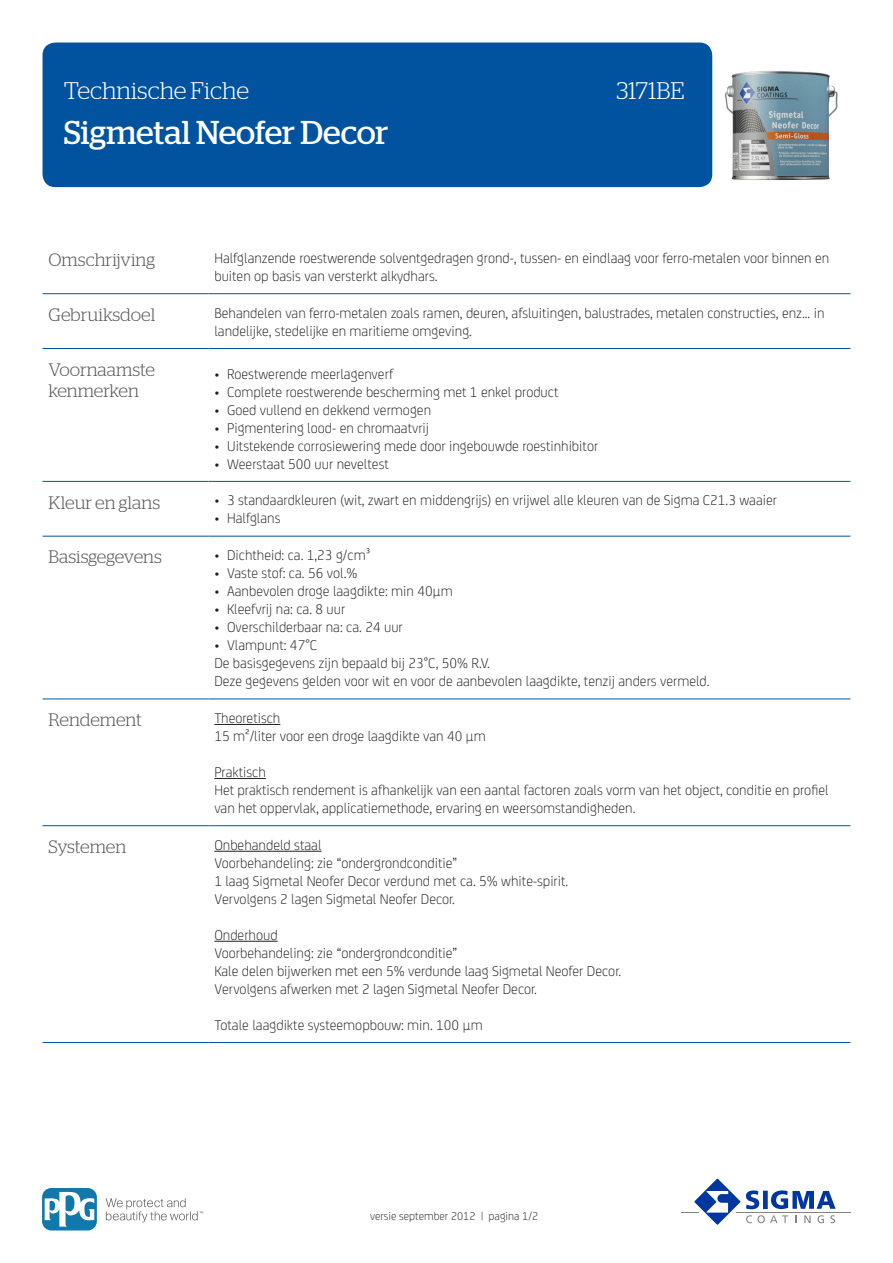
<style>
.page{position:relative;width:893px;height:1263px;background:#fff}
.page>*{position:absolute;margin:0;border:0;box-sizing:border-box;transform-origin:0 0}
.t1{font:33px "Stag";color:#fff}
.RH1{font:300 24px "Stag";color:#fff}
.KOP{font:300 18px/21.6px "Stag";color:#57585a}
.BODY{font:300 15px/18px "FS Joey";color:#231f20}
.t2{font:300 12px "FS Joey";color:#231f20}
</style>
<div class="page">
<div style="left:43px;top:43px;width:669px;height:144px;background:#0153a0;border-radius:13px"></div>
<hr style="left:681px;top:1211px;width:169px;height:1px;background:#808285">
<svg style="left:689px;top:1178px;width:147px;height:47px"></svg>
<svg style="left:106px;top:1198px;width:97px;height:24px"></svg>
<svg style="left:43px;top:1188px;width:54px;height:42px"></svg>
<svg style="left:45px;top:1191px;width:49px;height:35px"></svg>
<hr style="left:43px;top:293px;width:165px;height:1px;background:#0153a0">
<hr style="left:208px;top:293px;width:642px;height:1px;background:#0153a0">
<hr style="left:43px;top:348px;width:165px;height:1px;background:#0153a0">
<hr style="left:208px;top:348px;width:642px;height:1px;background:#0153a0">
<hr style="left:43px;top:481px;width:165px;height:1px;background:#0153a0">
<hr style="left:208px;top:481px;width:642px;height:1px;background:#0153a0">
<hr style="left:43px;top:536px;width:165px;height:1px;background:#0153a0">
<hr style="left:208px;top:536px;width:642px;height:1px;background:#0153a0">
<hr style="left:43px;top:698px;width:165px;height:1px;background:#0153a0">
<hr style="left:208px;top:698px;width:642px;height:1px;background:#0153a0">
<hr style="left:43px;top:825px;width:165px;height:1px;background:#0153a0">
<hr style="left:208px;top:825px;width:642px;height:1px;background:#0153a0">
<hr style="left:43px;top:1042px;width:165px;height:1px;background:#0153a0">
<hr style="left:208px;top:1042px;width:642px;height:1px;background:#0153a0">
<hr style="left:214px;top:724px;width:66px;height:1px;background:#231f20">
<hr style="left:214px;top:778px;width:52px;height:1px;background:#231f20">
<hr style="left:214px;top:851px;width:108px;height:1px;background:#231f20">
<hr style="left:214px;top:941px;width:64px;height:1px;background:#231f20">
<img style="left:725px;top:71px;width:113px;height:109px">
<p class="RH1" style="left:64px;top:77px;width:187px">Technische Fiche</p>
<p class="RH1" style="left:616px;top:77px;width:70px">3171BE</p>
<p class="t1" style="left:64px;top:114px;width:326px">Sigmetal Neofer Decor</p>
<p class="KOP" style="left:49px;top:249px;width:108px">Omschrijving</p>
<p class="BODY" style="left:214px;top:248px;width:616px">Halfglanzende roestwerende solventgedragen grond-, tussen- en eindlaag voor ferro-metalen voor binnen en buiten op basis van versterkt alkydhars.</p>
<p class="KOP" style="left:49px;top:303px;width:108px">Gebruiksdoel</p>
<p class="BODY" style="left:214px;top:303px;width:612px">Behandelen van ferro-metalen zoals ramen, deuren, afsluitingen, balustrades, metalen constructies, enz... in landelijke, stedelijke en maritieme omgeving.</p>
<p class="KOP" style="left:49px;top:358px;width:108px">Voornaamste kenmerken</p>
<p class="BODY" style="left:214px;top:364px;width:180px">• Roestwerende meerlagenverf</p>
<p class="BODY" style="left:214px;top:382px;width:346px">• Complete roestwerende bescherming met 1 enkel product</p>
<p class="BODY" style="left:214px;top:400px;width:218px">• Goed vullend en dekkend vermogen</p>
<p class="BODY" style="left:214px;top:418px;width:216px">• Pigmentering lood- en chromaatvrij</p>
<p class="BODY" style="left:214px;top:436px;width:385px">• Uitstekende corrosiewering mede door ingebouwde roestinhibitor</p>
<p class="BODY" style="left:214px;top:454px;width:176px">• Weerstaat 500 uur neveltest</p>
<p class="KOP" style="left:49px;top:491px;width:113px">Kleur en glans</p>
<p class="BODY" style="left:214px;top:490px;width:564px">• 3 standaardkleuren (wit, zwart en middengrijs) en vrijwel alle kleuren van de Sigma C21.3 waaier</p>
<p class="BODY" style="left:214px;top:508px;width:68px">• Halfglans</p>
<p class="KOP" style="left:49px;top:546px;width:115px">Basisgegevens</p>
<p class="BODY" style="left:214px;top:545px;width:157px">• Dichtheid: ca. 1,23 g/cm³</p>
<p class="BODY" style="left:214px;top:563px;width:145px">• Vaste stof: ca. 56 vol.%</p>
<p class="BODY" style="left:214px;top:581px;width:240px">• Aanbevolen droge laagdikte: min 40µm</p>
<p class="BODY" style="left:214px;top:599px;width:132px">• Kleefvrij na: ca. 8 uur</p>
<p class="BODY" style="left:214px;top:617px;width:190px">• Overschilderbaar na: ca. 24 uur</p>
<p class="BODY" style="left:214px;top:635px;width:104px">• Vlampunt: 47°C</p>
<p class="BODY" style="left:214px;top:653px;width:497px">De basisgegevens zijn bepaald bij 23°C, 50% R.V.<br>Deze gegevens gelden voor wit en voor de aanbevolen laagdikte, tenzij anders vermeld.</p>
<p class="KOP" style="left:49px;top:709px;width:95px">Rendement</p>
<p class="BODY" style="left:214px;top:708px;width:273px">Theoretisch<br>15 m²/liter voor een droge laagdikte van 40 µm</p>
<p class="BODY" style="left:214px;top:762px;width:616px">Praktisch<br>Het praktisch rendement is afhankelijk van een aantal factoren zoals vorm van het object, conditie en profiel van het oppervlak, applicatiemethode, ervaring en weersomstandigheden.</p>
<p class="KOP" style="left:49px;top:835px;width:79px">Systemen</p>
<p class="BODY" style="left:214px;top:835px;width:355px">Onbehandeld staal<br>Voorbehandeling: zie “ondergrondconditie”<br>1 laag Sigmetal Neofer Decor verdund met ca. 5% white-spirit.<br>Vervolgens 2 lagen Sigmetal Neofer Decor.</p>
<p class="BODY" style="left:214px;top:925px;width:408px">Onderhoud<br>Voorbehandeling: zie “ondergrondconditie”<br>Kale delen bijwerken met een 5% verdunde laag Sigmetal Neofer Decor.<br>Vervolgens afwerken met 2 lagen Sigmetal Neofer Decor.</p>
<p class="BODY" style="left:214px;top:1015px;width:270px">Totale laagdikte systeemopbouw: min. 100 µm</p>
<p class="t2" style="left:370px;top:1208px;width:170px">versie september 2012 | pagina 1/2</p>
</div>
